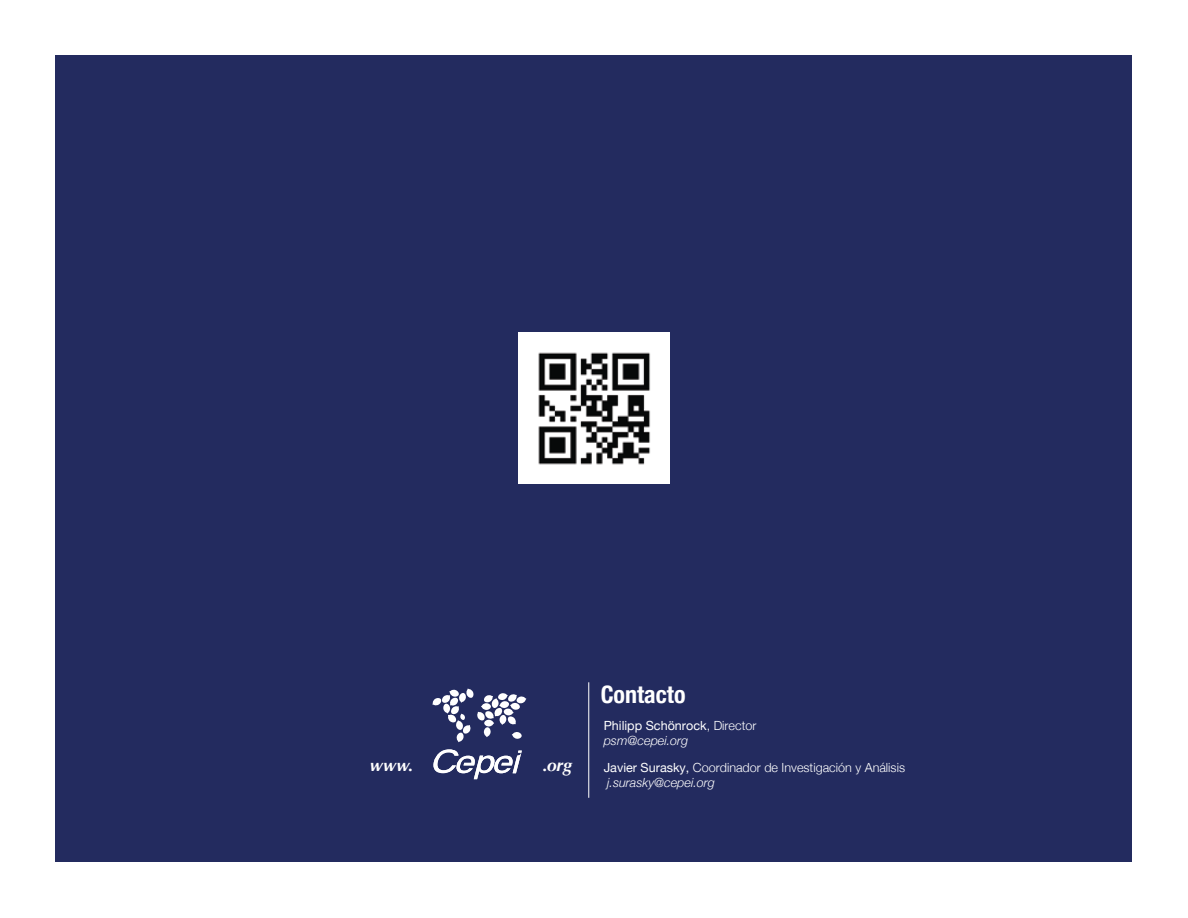
<style>
.page{position:relative;width:1188px;height:918px;background:#fff}
.page>*{position:absolute;margin:0;border:0;box-sizing:border-box;transform-origin:0 0}
.t1{font:700 condensed 24px "Helvetica Neue";color:#fff}
.t2{font:italic 700 17.4px "Optima";color:#fff}
.t3{font:300 12.6px/15.1px "Helvetica Neue";color:#fff}
.t4{font:12.6px/15.1px "Helvetica Neue";color:#fff}
.s1{font-weight:300}
.s2{font-weight:300;font-style:italic}
.s3{font-weight:400}
.s4{font-style:italic}
</style>
<div class="page">
<div style="left:56px;top:56px;width:1076px;height:806px;background:#232b5f"></div>
<hr style="left:588px;top:682px;width:1px;height:116px;background:#fff">
<svg style="left:433px;top:749px;width:89px;height:30px"></svg>
<svg style="left:432px;top:688px;width:95px;height:54px"></svg>
<img style="left:519px;top:333px;width:150px;height:150px">
<h1 class="t1" style="left:601px;top:674px;width:86px">Contacto</h1>
<p class="t4" style="left:604px;top:718px;width:154px">Philipp Schönrock<span class="s1">, Director </span><span class="s2">psm@cepei.org</span></p>
<h2 class="t2" style="left:370px;top:755px;width:45px">www.</h2>
<h2 class="t2" style="left:543px;top:755px;width:31px">.org</h2>
<p class="t3" style="left:604px;top:759px;width:303px"><span class="s3">Javier Surasky,</span> Coordinador de Investigación y Análisis <span class="s4">j.surasky@cepei.org</span></p>
</div>
